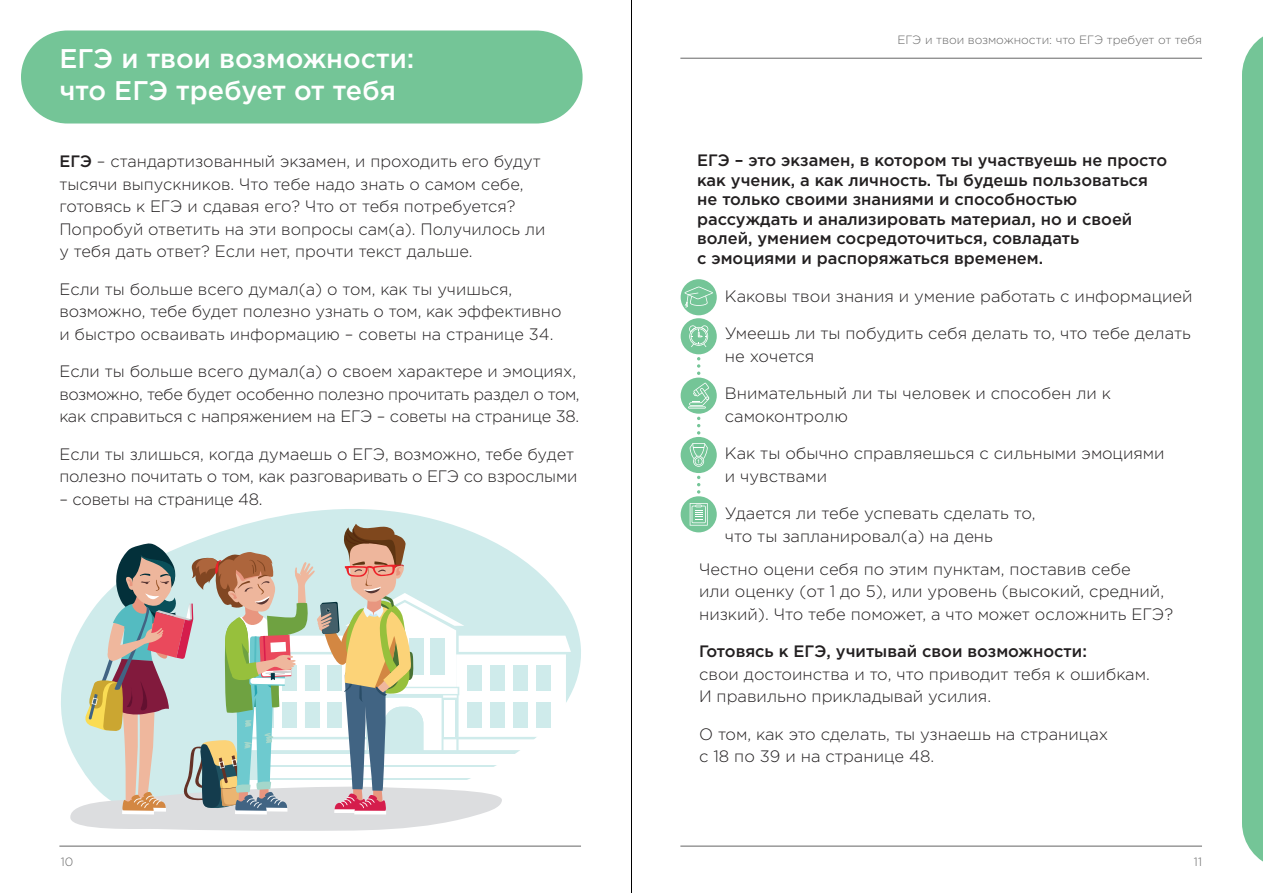
<style>
.page{position:relative;width:1263px;height:893px;background:#fff}
.page>*{position:absolute;margin:0;border:0;box-sizing:border-box;transform-origin:0 0}
.t1{font:500 27px/32.4px "Gotham Pro";color:#fff}
.t2{font:300 16.5px/22.5px "Gotham Pro";color:#221f20}
.t3{font:500 16.5px/19.5px "Gotham Pro";color:#221f20}
.t4{font:300 12px "Gotham Pro";color:#666}
.s1{font-weight:500}
</style>
<div class="page">
<svg style="left:697px;top:417px;width:3px;height:18px"></svg>
<svg style="left:697px;top:476px;width:3px;height:18px"></svg>
<svg style="left:697px;top:357px;width:3px;height:18px"></svg>
<div style="left:1242px;top:36px;width:21px;height:826px;background:#74c597"></div>
<hr style="left:680px;top:58px;width:522px;height:1px;background:#666">
<div style="left:21px;top:31px;width:562px;height:93px;background:#74c597;border-radius:46px"></div>
<hr style="left:680px;top:846px;width:522px;height:1px;background:#666">
<hr style="left:59px;top:846px;width:522px;height:1px;background:#666">
<div style="left:681px;top:496px;width:36px;height:36px;background:#74c597;border-radius:50%"></div>
<svg style="left:690px;top:503px;width:18px;height:23px"></svg>
<div style="left:681px;top:279px;width:36px;height:36px;background:#74c597;border-radius:50%"></div>
<svg style="left:684px;top:287px;width:29px;height:21px"></svg>
<div style="left:681px;top:437px;width:36px;height:36px;background:#74c597;border-radius:50%"></div>
<svg style="left:690px;top:443px;width:18px;height:24px"></svg>
<div style="left:681px;top:378px;width:36px;height:36px;background:#74c597;border-radius:50%"></div>
<svg style="left:688px;top:383px;width:21px;height:26px"></svg>
<div style="left:681px;top:318px;width:36px;height:36px;background:#74c597;border-radius:50%"></div>
<svg style="left:689px;top:325px;width:19px;height:22px"></svg>
<svg style="left:61px;top:509px;width:520px;height:238px"></svg>
<svg style="left:70px;top:524px;width:501px;height:307px"></svg>
<h1 class="t1" style="left:59px;top:42px;width:356px">ЕГЭ и твои возможности: что ЕГЭ требует от тебя</h1>
<p class="t2" style="left:59px;top:150px;width:487px"><span class="s1">ЕГЭ</span> – стандартизованный экзамен, и проходить его будут тысячи выпускников. Что тебе надо знать о самом себе, готовясь к ЕГЭ и сдавая его? Что от тебя потребуется?<br>Попробуй ответить на эти вопросы сам(а). Получилось ли у тебя дать ответ? Если нет, прочти текст дальше.</p>
<p class="t2" style="left:59px;top:278px;width:503px">Если ты больше всего думал(а) о том, как ты учишься, возможно, тебе будет полезно узнать о том, как эффективно и быстро осваивать информацию – советы на странице 34.</p>
<p class="t2" style="left:59px;top:360px;width:522px">Если ты больше всего думал(а) о своем характере и эмоциях, возможно, тебе будет особенно полезно прочитать раздел о том, как справиться с напряжением на ЕГЭ – советы на странице 38.</p>
<p class="t2" style="left:59px;top:443px;width:519px">Если ты злишься, когда думаешь о ЕГЭ, возможно, тебе будет полезно почитать о том, как разговаривать о ЕГЭ со взрослыми</p>
<p class="t2" style="left:59px;top:488px;width:205px">– советы на странице 48.</p>
<p class="t4" style="left:897px;top:33px;width:306px">ЕГЭ и твои возможности: что ЕГЭ требует от тебя</p>
<p class="t3" style="left:697px;top:150px;width:471px">ЕГЭ – это экзамен, в котором ты участвуешь не просто как ученик, а как личность. Ты будешь пользоваться не только своими знаниями и способностью рассуждать и анализировать материал, но и своей волей, умением сосредоточиться, совладать<br>с эмоциями и распоряжаться временем.</p>
<p class="t2" style="left:725px;top:285px;width:469px">Каковы твои знания и умение работать с информацией</p>
<p class="t2" style="left:725px;top:322px;width:468px">Умеешь ли ты побудить себя делать то, что тебе делать не хочется</p>
<p class="t2" style="left:725px;top:382px;width:387px">Внимательный ли ты человек и способен ли к самоконтролю</p>
<p class="t2" style="left:725px;top:442px;width:441px">Как ты обычно справляешься с сильными эмоциями и чувствами</p>
<p class="t2" style="left:725px;top:502px;width:312px">Удается ли тебе успевать сделать то, что ты запланировал(а) на день</p>
<p class="t2" style="left:699px;top:558px;width:476px">Честно оцени себя по этим пунктам, поставив себе<br>или оценку (от 1 до 5), или уровень (высокий, средний, низкий). Что тебе поможет, а что может осложнить ЕГЭ?</p>
<p class="t3" style="left:699px;top:641px;width:389px">Готовясь к ЕГЭ, учитывай свои возможности:</p>
<p class="t2" style="left:699px;top:663px;width:452px">свои достоинства и то, что приводит тебя к ошибкам.<br>И правильно прикладывай усилия.</p>
<p class="t2" style="left:699px;top:723px;width:411px">О том, как это сделать, ты узнаешь на страницах с 18 по 39 и на странице 48.</p>
<p class="t4" style="left:61px;top:855px;width:14px">10</p>
<p class="t4" style="left:1194px;top:855px;width:10px">11</p>
</div>
